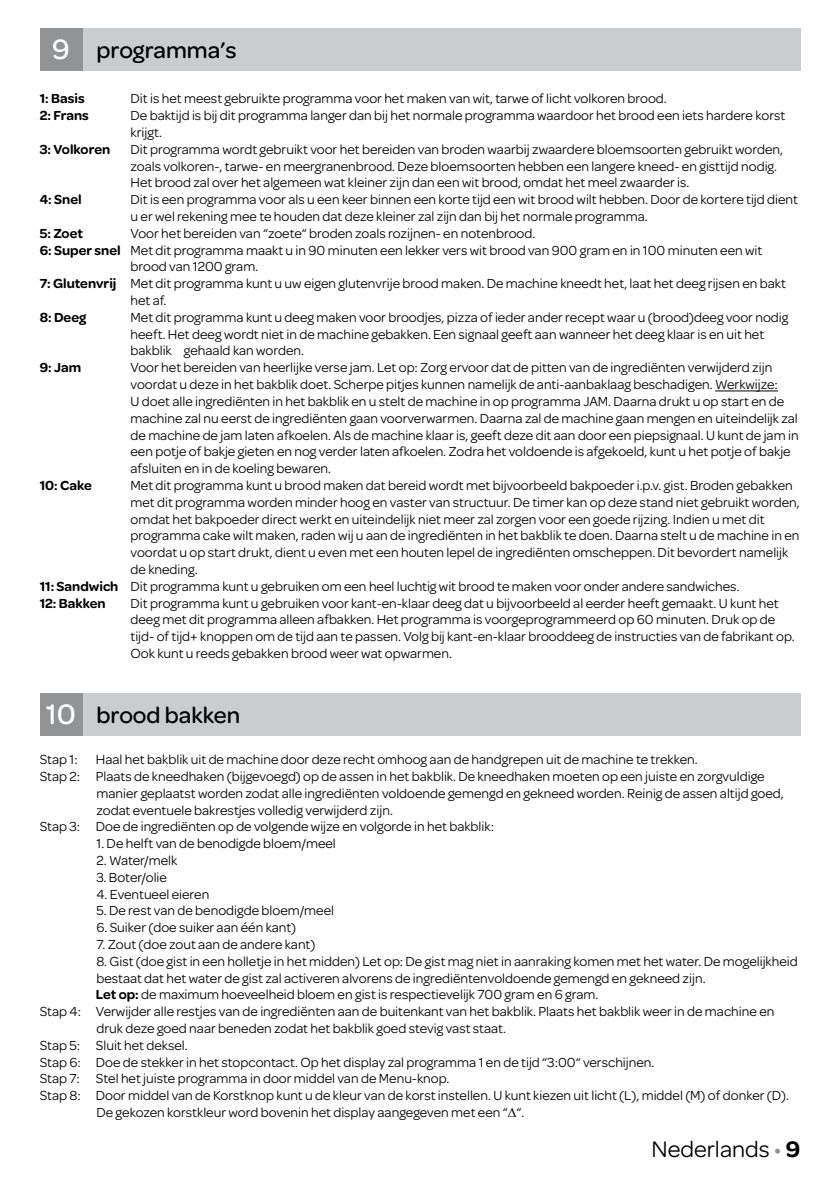
<style>
.page{position:relative;width:840px;height:1191px;background:#fff}
.page>*{position:absolute;margin:0;border:0;box-sizing:border-box;transform-origin:0 0}
.t1{font:500 24px "Omnes";color:#000}
.t2{font:24px "Omnes";color:#000}
.t3{font:14px/16.8px "Omnes";color:#000}
.t4{font:600 14px "Omnes";color:#000}
.s1{font-size:30px;color:#fff}
.s2{font-weight:600}
.s3{color:#929395}
</style>
<div class="page">
<div style="left:68px;top:28px;width:731px;height:43px;background:#cacccd"></div>
<div style="left:40px;top:28px;width:42px;height:43px;background:#929395"></div>
<hr style="left:714px;top:390px;width:63px;height:1px;background:#000">
<div style="left:68px;top:693px;width:731px;height:43px;background:#cacccd"></div>
<div style="left:40px;top:693px;width:42px;height:43px;background:#929395"></div>
<h1 class="t1" style="left:52px;top:33px;width:186px"><span class="s1">9</span> programma’s</h1>
<p class="t4" style="left:40px;top:89px;width:46px">1: Basis</p>
<p class="t3" style="left:130px;top:89px;width:537px">Dit is het meest gebruikte programma voor het maken van wit, tarwe of licht volkoren brood.</p>
<p class="t4" style="left:40px;top:105px;width:51px">2: Frans</p>
<p class="t3" style="left:130px;top:106px;width:656px">De baktijd is bij dit programma langer dan bij het normale programma waardoor het brood een iets hardere korst krijgt.</p>
<p class="t4" style="left:40px;top:139px;width:72px">3: Volkoren</p>
<p class="t3" style="left:130px;top:140px;width:653px">Dit programma wordt gebruikt voor het bereiden van broden waarbij zwaardere bloemsoorten gebruikt worden, zoals volkoren-, tarwe- en meergranenbrood. Deze bloemsoorten hebben een langere kneed- en gisttijd nodig.<br>Het brood zal over het algemeen wat kleiner zijn dan een wit brood, omdat het meel zwaarder is.</p>
<p class="t4" style="left:40px;top:189px;width:43px">4: Snel</p>
<p class="t3" style="left:130px;top:190px;width:668px">Dit is een programma voor als u een keer binnen een korte tijd een wit brood wilt hebben. Door de kortere tijd dient u er wel rekening mee te houden dat deze kleiner zal zijn dan bij het normale programma.</p>
<p class="t4" style="left:40px;top:223px;width:45px">5: Zoet</p>
<p class="t3" style="left:130px;top:224px;width:406px">Voor het bereiden van “zoete“ broden zoals rozijnen- en notenbrood.</p>
<p class="t3" style="left:40px;top:241px;width:723px"><span class="s2">6: Super snel</span> Met dit programma maakt u in 90 minuten een lekker vers wit brood van 900 gram en in 100 minuten een wit</p>
<p class="t3" style="left:130px;top:257px;width:129px">brood van 1200 gram.</p>
<p class="t3" style="left:40px;top:274px;width:747px"><span class="s2">7: Glutenvrij</span> Met dit programma kunt u uw eigen glutenvrije brood maken. De machine kneedt het, laat het deeg rijsen en bakt</p>
<p class="t3" style="left:130px;top:291px;width:37px">het af.</p>
<p class="t4" style="left:40px;top:307px;width:48px">8: Deeg</p>
<p class="t3" style="left:130px;top:308px;width:659px">Met dit programma kunt u deeg maken voor broodjes, pizza of ieder ander recept waar u (brood)deeg voor nodig heeft. Het deeg wordt niet in de machine gebakken. Een signaal geeft aan wanneer het deeg klaar is en uit het bakblik gehaald kan worden.</p>
<p class="t4" style="left:40px;top:357px;width:43px">9: Jam</p>
<p class="t3" style="left:130px;top:358px;width:669px">Voor het bereiden van heerlijke verse jam. Let op: Zorg ervoor dat de pitten van de ingrediënten verwijderd zijn voordat u deze in het bakblik doet. Scherpe pitjes kunnen namelijk de anti-aanbaklaag beschadigen. Werkwijze:<br>U doet alle ingrediënten in het bakblik en u stelt de machine in op programma JAM. Daarna drukt u op start en de machine zal nu eerst de ingrediënten gaan voorverwarmen. Daarna zal de machine gaan mengen en uiteindelijk zal de machine de jam laten afkoelen. Als de machine klaar is, geeft deze dit aan door een piepsignaal. U kunt de jam in een potje of bakje gieten en nog verder laten afkoelen. Zodra het voldoende is afgekoeld, kunt u het potje of bakje afsluiten en in de koeling bewaren.</p>
<p class="t4" style="left:40px;top:475px;width:53px">10: Cake</p>
<p class="t3" style="left:130px;top:476px;width:663px">Met dit programma kunt u brood maken dat bereid wordt met bijvoorbeeld bakpoeder i.p.v. gist. Broden gebakken</p>
<p class="t3" style="left:130px;top:493px;width:669px">met dit programma worden minder hoog en vaster van structuur. De timer kan op deze stand niet gebruikt worden,</p>
<p class="t3" style="left:130px;top:509px;width:635px">omdat het bakpoeder direct werkt en uiteindelijk niet meer zal zorgen voor een goede rijzing. Indien u met dit</p>
<p class="t3" style="left:130px;top:526px;width:670px">programma cake wilt maken, raden wij u aan de ingrediënten in het bakblik te doen. Daarna stelt u de machine in en</p>
<p class="t3" style="left:130px;top:543px;width:659px">voordat u op start drukt, dient u even met een houten lepel de ingrediënten omscheppen. Dit bevordert namelijk</p>
<p class="t3" style="left:130px;top:560px;width:69px">de kneding.</p>
<p class="t3" style="left:40px;top:577px;width:701px"><span class="s2">11: Sandwich</span> Dit programma kunt u gebruiken om een heel luchtig wit brood te maken voor onder andere sandwiches.</p>
<p class="t4" style="left:40px;top:593px;width:67px">12: Bakken</p>
<p class="t3" style="left:130px;top:593px;width:665px">Dit programma kunt u gebruiken voor kant-en-klaar deeg dat u bijvoorbeeld al eerder heeft gemaakt. U kunt het deeg met dit programma alleen afbakken. Het programma is voorgeprogrammeerd op 60 minuten. Druk op de tijd- of tijd+ knoppen om de tijd aan te passen. Volg bij kant-en-klaar brooddeeg de instructies van de fabrikant op.<br>Ook kunt u reeds gebakken brood weer wat opwarmen.</p>
<h1 class="t1" style="left:46px;top:698px;width:196px"><span class="s1">10</span> brood bakken</h1>
<p class="t3" style="left:40px;top:750px;width:39px">Stap 1:</p>
<p class="t3" style="left:96px;top:750px;width:603px">Haal het bakblik uit de machine door deze recht omhoog aan de handgrepen uit de machine te trekken.</p>
<p class="t3" style="left:40px;top:767px;width:726px">Stap 2: Plaats de kneedhaken (bijgevoegd) op de assen in het bakblik. De kneedhaken moeten op een juiste en zorgvuldige</p>
<p class="t3" style="left:96px;top:784px;width:688px">manier geplaatst worden zodat alle ingrediënten voldoende gemengd en gekneed worden. Reinig de assen altijd goed,</p>
<p class="t3" style="left:96px;top:800px;width:298px">zodat eventuele bakrestjes volledig verwijderd zijn.</p>
<p class="t3" style="left:40px;top:817px;width:455px">Stap 3: Doe de ingrediënten op de volgende wijze en volgorde in het bakblik:</p>
<p class="t3" style="left:96px;top:834px;width:241px">1. De helft van de benodigde bloem/meel</p>
<p class="t3" style="left:96px;top:851px;width:82px">2. Water/melk</p>
<p class="t3" style="left:96px;top:868px;width:72px">3. Boter/olie</p>
<p class="t3" style="left:96px;top:884px;width:114px">4. Eventueel eieren</p>
<p class="t3" style="left:96px;top:901px;width:239px">5. De rest van de benodigde bloem/meel</p>
<p class="t3" style="left:96px;top:918px;width:201px">6. Suiker (doe suiker aan één kant)</p>
<p class="t3" style="left:96px;top:935px;width:220px">7. Zout (doe zout aan de andere kant)</p>
<p class="t3" style="left:96px;top:952px;width:702px">8. Gist (doe gist in een holletje in het midden) Let op: De gist mag niet in aanraking komen met het water. De mogelijkheid</p>
<p class="t3" style="left:96px;top:968px;width:610px">bestaat dat het water de gist zal activeren alvorens de ingrediëntenvoldoende gemengd en gekneed zijn.</p>
<p class="t3" style="left:96px;top:985px;width:504px"><span class="s2">Let op:</span> de maximum hoeveelheid bloem en gist is respectievelijk 700 gram en 6 gram.</p>
<p class="t3" style="left:40px;top:1002px;width:735px">Stap 4: Verwijder alle restjes van de ingrediënten aan de buitenkant van het bakblik. Plaats het bakblik weer in de machine en</p>
<p class="t3" style="left:96px;top:1019px;width:411px">druk deze goed naar beneden zodat het bakblik goed stevig vast staat.</p>
<p class="t3" style="left:40px;top:1036px;width:149px">Stap 5: Sluit het deksel.</p>
<p class="t3" style="left:40px;top:1052px;width:616px">Stap 6: Doe de stekker in het stopcontact. Op het display zal programma 1 en de tijd “3:00“ verschijnen.</p>
<p class="t3" style="left:40px;top:1069px;width:411px">Stap 7: Stel het juiste programma in door middel van de Menu-knop.</p>
<p class="t3" style="left:40px;top:1086px;width:750px">Stap 8: Door middel van de Korstknop kunt u de kleur van de korst instellen. U kunt kiezen uit licht (L), middel (M) of donker (D).</p>
<p class="t3" style="left:96px;top:1103px;width:429px">De gekozen korstkleur word bovenin het display aangegeven met een “∆“.</p>
<h1 class="t2" style="left:651px;top:1132px;width:150px">Nederlands <span class="s3">•</span> <span class="s2">9</span></h1>
</div>
